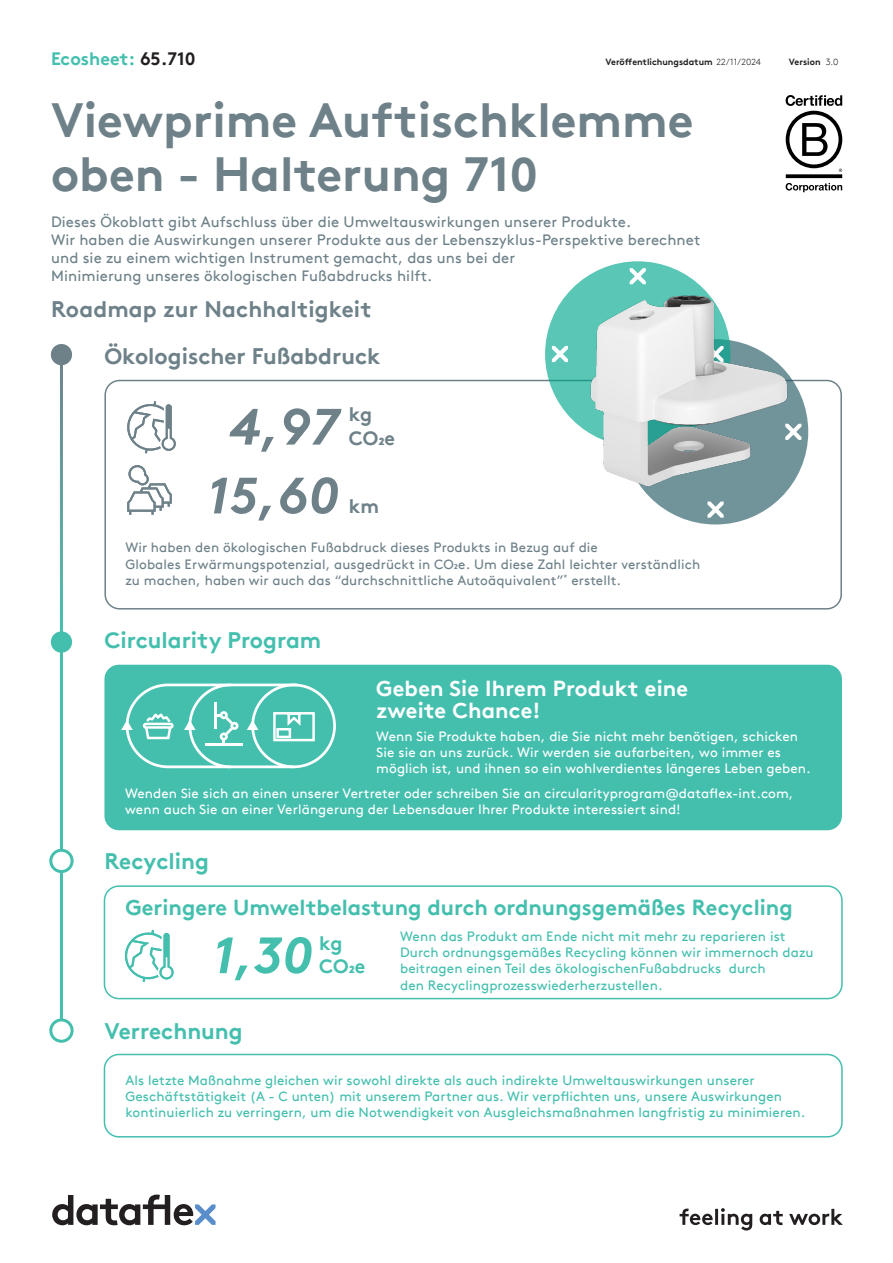
<style>
.page{position:relative;width:893px;height:1263px;background:#fff}
.page>*{position:absolute;margin:0;border:0;box-sizing:border-box;transform-origin:0 0}
.t1{font:italic 700 51px "Brown Pro TT";color:#6e8189}
.t2{font:italic 700 51px "Brown Pro TT";color:#44bfae}
.t3{font:700 48px/54px "Brown Pro TT";color:#6e8189}
.t4{font:700 22.5px "Brown Pro TT";color:#6e8189}
.t5{font:700 22.5px "Brown Pro TT";color:#44bfae}
.t6{font:700 21.75px "Brown Pro TT";color:#44bfae}
.t7{font:700 21.75px/21.8px "Brown Pro TT";letter-spacing:.005em;color:#fff}
.t8{font:700 19.65px "Brown Pro TT";color:#6e8189}
.t9{font:700 19.65px "Brown Pro TT";color:#44bfae}
.t10{font:700 18px "Brown Pro TT";color:#44bfae}
.t11{font:15px/18px "Brown Pro TT";letter-spacing:.005em;color:#6e8189}
.t12{font:13.5px/16.2px "Brown Pro TT";letter-spacing:.005em;color:#44bfae}
.t13{font:13.5px/16.2px "Brown Pro TT";letter-spacing:.005em;color:#fff}
.t14{font:13.5px "Brown Pro TT";letter-spacing:.005em;color:#6e8189}
.t15{font:700 9px "Brown Pro TT";color:#231f20}
.t16{font:300 9px "Brown Pro TT";color:#231f20}
.s1{color:#231f20}
.s2{font-weight:300}
</style>
<div class="page">
<svg style="left:52px;top:1194px;width:164px;height:31px"></svg>
<svg style="left:680px;top:1208px;width:163px;height:22px"></svg>
<div style="left:104px;top:380px;width:738px;height:229px;border:2px solid #6e8189;border-radius:14px"></div>
<div style="left:104px;top:665px;width:738px;height:165px;background:#44bfae;border-radius:14px"></div>
<div style="left:104px;top:1054px;width:739px;height:83px;border:2px solid #44bfae;border-radius:14px"></div>
<div style="left:104px;top:885px;width:739px;height:114px;border:2px solid #44bfae;border-radius:14px"></div>
<hr style="left:60px;top:648px;width:3px;height:202px;background:#44bfae">
<div style="left:51px;top:344px;width:21px;height:21px;background:#6e8189;border-radius:50%"></div>
<div style="left:51px;top:631px;width:21px;height:22px;background:#44bfae;border-radius:50%"></div>
<div style="left:49px;top:849px;width:25px;height:24px;border:3px solid #44bfae;border-radius:50%"></div>
<div style="left:49px;top:1018px;width:25px;height:25px;border:3px solid #44bfae;border-radius:50%"></div>
<hr style="left:60px;top:873px;width:3px;height:147px;background:#44bfae">
<svg style="left:125px;top:930px;width:49px;height:52px"></svg>
<svg style="left:127px;top:465px;width:45px;height:50px"></svg>
<svg style="left:127px;top:401px;width:49px;height:52px"></svg>
<svg style="left:121px;top:683px;width:215px;height:86px"></svg>
<svg style="left:786px;top:95px;width:56px;height:97px"></svg>
<svg style="left:545px;top:261px;width:263px;height:263px"></svg>
<img style="left:582px;top:280px;width:214px;height:223px">
<p class="t10" style="left:51px;top:44px;width:146px">Ecosheet: <span class="s1">65.710</span></p>
<p class="t15" style="left:605px;top:54px;width:157px">Veröffentlichungsdatum <span class="s2">22/11/2024</span></p>
<p class="t15" style="left:789px;top:54px;width:33px">Version</p>
<p class="t16" style="left:826px;top:55px;width:14px">3.0</p>
<p class="t3" style="left:51px;top:88px;width:644px">Viewprime Auftischklemme oben - Halterung 710</p>
<p class="t11" style="left:51px;top:211px;width:651px">Dieses Ökoblatt gibt Aufschluss über die Umweltauswirkungen unserer Produkte.<br>Wir haben die Auswirkungen unserer Produkte aus der Lebenszyklus-Perspektive berechnet</p>
<p class="t11" style="left:51px;top:247px;width:466px">und sie zu einem wichtigen Instrument gemacht, das uns bei der<br>Minimierung unseres ökologischen Fußabdrucks hilft.</p>
<p class="t4" style="left:51px;top:291px;width:322px">Roadmap zur Nachhaltigkeit</p>
<p class="t4" style="left:104px;top:338px;width:278px">Ökologischer Fußabdruck</p>
<p class="t1" style="left:229px;top:386px;width:112px">4,97</p>
<p class="t8" style="left:349px;top:398px;width:25px">kg</p>
<p class="t8" style="left:349px;top:422px;width:48px">CO2e</p>
<p class="t1" style="left:207px;top:455px;width:133px">15,60</p>
<p class="t8" style="left:349px;top:491px;width:32px">km</p>
<p class="t14" style="left:125px;top:537px;width:474px">Wir haben den ökologischen Fußabdruck dieses Produkts in Bezug auf die</p>
<p class="t14" style="left:125px;top:554px;width:576px">Globales Erwärmungspotenzial, ausgedrückt in CO₂e. Um diese Zahl leichter verständlich</p>
<p class="t14" style="left:125px;top:570px;width:497px">zu machen, haben wir auch das “durchschnittliche Autoäquivalent”<sup>*</sup> erstellt.</p>
<p class="t5" style="left:104px;top:622px;width:218px">Circularity Program</p>
<p class="t7" style="left:376px;top:676px;width:313px">Geben Sie Ihrem Produkt eine zweite Chance!</p>
<p class="t13" style="left:376px;top:727px;width:423px">Wenn Sie Produkte haben, die Sie nicht mehr benötigen, schicken</p>
<p class="t13" style="left:376px;top:743px;width:406px">Sie sie an uns zurück. Wir werden sie aufarbeiten, wo immer es</p>
<p class="t13" style="left:376px;top:759px;width:436px">möglich ist, und ihnen so ein wohlverdientes längeres Leben geben.</p>
<p class="t13" style="left:125px;top:784px;width:670px">Wenden Sie sich an einen unserer Vertreter oder schreiben Sie an circularityprogram@dataflex-int.com, wenn auch Sie an einer Verlängerung der Lebensdauer Ihrer Produkte interessiert sind!</p>
<p class="t5" style="left:105px;top:843px;width:106px">Recycling</p>
<p class="t6" style="left:125px;top:889px;width:669px">Geringere Umweltbelastung durch ordnungsgemäßes Recycling</p>
<p class="t2" style="left:213px;top:914px;width:101px">1,30</p>
<p class="t9" style="left:319px;top:927px;width:25px">kg</p>
<p class="t9" style="left:319px;top:950px;width:48px">CO2e</p>
<p class="t5" style="left:104px;top:1013px;width:140px">Verrechnung</p>
<p class="t12" style="left:400px;top:927px;width:415px">Wenn das Produkt am Ende nicht mit mehr zu reparieren ist Durch ordnungsgemäßes Recycling können wir immernoch dazu beitragen einen Teil des ökologischenFußabdrucks durch<br>den Recyclingprozesswiederherzustellen.</p>
<p class="t12" style="left:125px;top:1070px;width:681px">Als letzte Maßnahme gleichen wir sowohl direkte als auch indirekte Umweltauswirkungen unserer<br>Geschäftstätigkeit (A - C unten) mit unserem Partner aus. Wir verpflichten uns, unsere Auswirkungen kontinuierlich zu verringern, um die Notwendigkeit von Ausgleichsmaßnahmen langfristig zu minimieren.</p>
</div>
